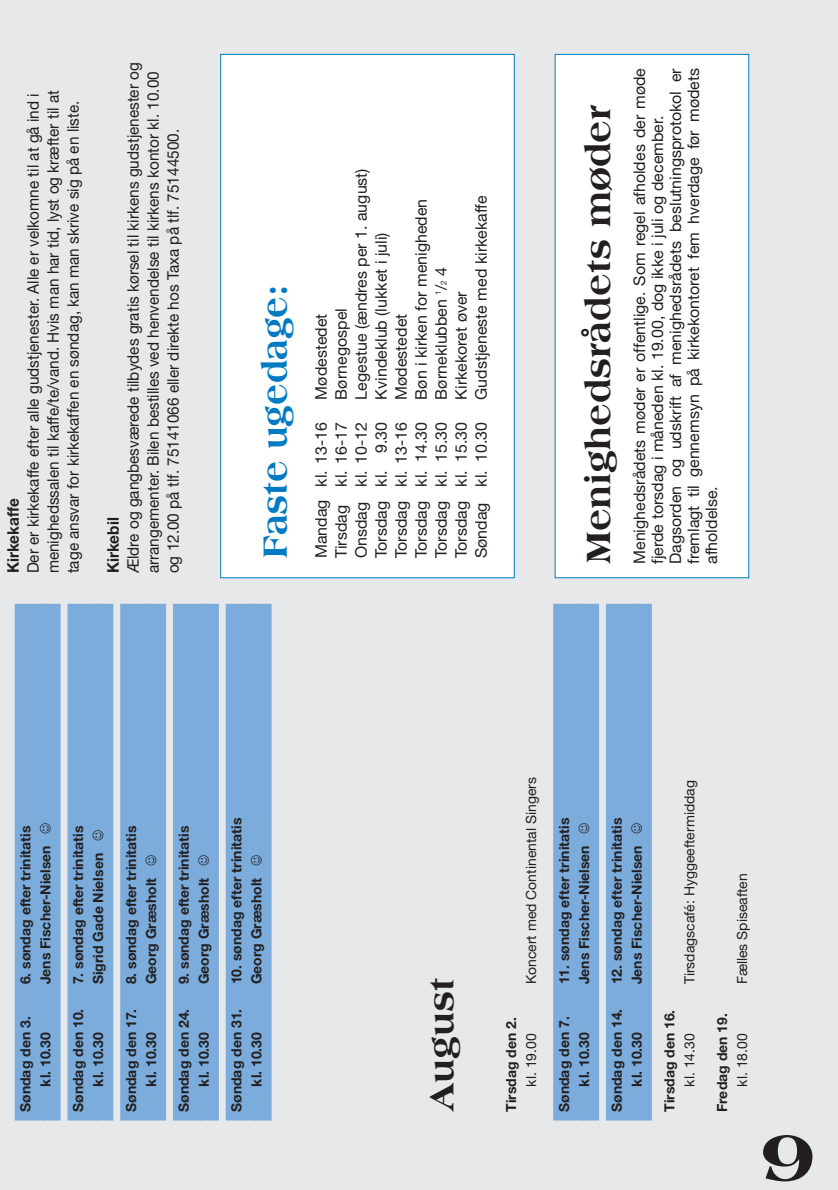
<style>
.page{position:relative;width:838px;height:1190px;background:#e7e8e9}
.page>*{position:absolute;margin:0;border:0;box-sizing:border-box;transform-origin:0 0}
.t1{font:800 72px "Americana";color:#231f20;scale:1.15 1}
.t2{font:800 36px "Americana";color:#231f20}
.t3{font:800 36px "Americana";color:#007ac2;scale:.95 1}
.t4{font:16px/18px "Helvetica Neue";color:#231f20}
.t5{font:16px/20px "Helvetica Neue";color:#231f20;scale:.96 1}
.t6{font:700 16px "Helvetica Neue";color:#231f20;scale:.96 1}
.t7{font:700 14px "Helvetica Neue";color:#231f20}
.t8{font:14px "Helvetica Neue";color:#231f20}
.s1{font-size:8px}
</style>
<div class="page">
<div style="left:15px;top:604px;width:30px;height:517px;background:#7bacdc"></div>
<div style="left:43px;top:604px;width:18px;height:517px;background:#7bacdc"></div>
<div style="left:67px;top:604px;width:30px;height:517px;background:#7bacdc"></div>
<div style="left:95px;top:604px;width:18px;height:517px;background:#7bacdc"></div>
<div style="left:120px;top:604px;width:30px;height:517px;background:#7bacdc"></div>
<div style="left:148px;top:604px;width:18px;height:517px;background:#7bacdc"></div>
<div style="left:173px;top:604px;width:30px;height:517px;background:#7bacdc"></div>
<div style="left:201px;top:604px;width:18px;height:517px;background:#7bacdc"></div>
<div style="left:226px;top:604px;width:30px;height:517px;background:#7bacdc"></div>
<div style="left:254px;top:604px;width:18px;height:517px;background:#7bacdc"></div>
<div style="left:553px;top:604px;width:30px;height:517px;background:#7bacdc"></div>
<div style="left:581px;top:604px;width:18px;height:517px;background:#7bacdc"></div>
<div style="left:606px;top:604px;width:30px;height:517px;background:#7bacdc"></div>
<div style="left:634px;top:604px;width:18px;height:517px;background:#7bacdc"></div>
<div style="left:555px;top:54px;width:194px;height:524px;background:#fff"></div>
<div style="left:221px;top:54px;width:293px;height:524px;background:#fff"></div>
<div style="left:220px;top:54px;width:295px;height:524px;border:1px solid #007ac2"></div>
<p class="t5" style="left:24px;top:573px;width:505px;rotate:-90deg">Der er kirkekaffe efter alle gudstjenester. Alle er velkomne til at gå ind i menighedssalen til kaffe/te/vand. Hvis man har tid, lyst og kræfter til at tage ansvar for kirkekaffen en søndag, kan man skrive sig på en liste.</p>
<p class="t6" style="left:6px;top:573px;width:80px;rotate:-90deg">Kirkekaffe</p>
<p class="t6" style="left:106px;top:573px;width:60px;rotate:-90deg">Kirkebil</p>
<p class="t5" style="left:124px;top:573px;width:534px;rotate:-90deg">Ældre og gangbesværede tilbydes gratis kørsel til kirkens gudstjenester og arrangementer. Bilen bestilles ved henvendelse til kirkens kontor kl. 10.00 og 12.00 på tlf. 75141066 eller direkte hos Taxa på tlf. 75144500.</p>
<h2 class="t3" style="left:258px;top:558px;width:289px;rotate:-90deg">Faste ugedage:</h2>
<p class="t4" style="left:313px;top:400px;width:87px;rotate:-90deg">Mødestedet</p>
<p class="t4" style="left:353px;top:400px;width:233px;rotate:-90deg">Legestue (ændres per 1. august)</p>
<p class="t4" style="left:373px;top:400px;width:168px;rotate:-90deg">Kvindeklub (lukket i juli)</p>
<p class="t4" style="left:333px;top:400px;width:93px;rotate:-90deg">Børnegospel</p>
<p class="t4" style="left:393px;top:400px;width:87px;rotate:-90deg">Mødestedet</p>
<p class="t4" style="left:413px;top:400px;width:202px;rotate:-90deg">Bøn i kirken for menigheden</p>
<p class="t4" style="left:433px;top:400px;width:134px;rotate:-90deg">Børneklubben <sup>1</sup>/<span class="s1">2</span> 4</p>
<p class="t4" style="left:473px;top:400px;width:206px;rotate:-90deg">Gudstjeneste med kirkekaffe</p>
<p class="t4" style="left:453px;top:400px;width:110px;rotate:-90deg">Kirkekoret øver</p>
<p class="t4" style="left:313px;top:487px;width:66px;rotate:-90deg">kl. 13-16</p>
<p class="t4" style="left:393px;top:558px;width:138px;rotate:-90deg">Torsdag kl. 13-16</p>
<p class="t4" style="left:433px;top:558px;width:138px;rotate:-90deg">Torsdag kl. 15.30</p>
<p class="t4" style="left:453px;top:558px;width:138px;rotate:-90deg">Torsdag kl. 15.30</p>
<p class="t4" style="left:413px;top:558px;width:138px;rotate:-90deg">Torsdag kl. 14.30</p>
<p class="t4" style="left:473px;top:558px;width:138px;rotate:-90deg">Søndag kl. 10.30</p>
<p class="t4" style="left:373px;top:558px;width:138px;rotate:-90deg">Torsdag kl. 9.30</p>
<p class="t4" style="left:333px;top:558px;width:138px;rotate:-90deg">Tirsdag kl. 16-17</p>
<p class="t4" style="left:353px;top:558px;width:138px;rotate:-90deg">Onsdag kl. 10-12</p>
<p class="t4" style="left:313px;top:558px;width:60px;rotate:-90deg">Mandag</p>
<h2 class="t2" style="left:581px;top:564px;width:461px;rotate:-90deg">Menighedsrådets møder</h2>
<p class="t4" style="left:632px;top:564px;width:497px;rotate:-90deg">Menighedsrådets møder er offentlige. Som regel afholdes der møde fjerde torsdag i måneden kl. 19.00, dog ikke i juli og december.<br>Dagsorden og udskrift af menighedsrådets beslutningsprotokol er fremlagt til gennemsyn på kirkekontoret fem hverdage før mødets</p>
<p class="t4" style="left:704px;top:564px;width:79px;rotate:-90deg">afholdelse.</p>
<p class="t7" style="left:40px;top:984px;width:164px;rotate:-90deg">Jens Fischer-Nielsen ☺</p>
<p class="t7" style="left:20px;top:984px;width:160px;rotate:-90deg">6. søndag efter trinitatis</p>
<p class="t7" style="left:20px;top:1112px;width:97px;rotate:-90deg">Søndag den 3.</p>
<p class="t7" style="left:40px;top:1087px;width:56px;rotate:-90deg">kl. 10.30</p>
<p class="t7" style="left:72px;top:984px;width:160px;rotate:-90deg">7. søndag efter trinitatis</p>
<p class="t7" style="left:92px;top:984px;width:156px;rotate:-90deg">Sigrid Gade Nielsen ☺</p>
<p class="t7" style="left:72px;top:1112px;width:105px;rotate:-90deg">Søndag den 10.</p>
<p class="t7" style="left:92px;top:1087px;width:56px;rotate:-90deg">kl. 10.30</p>
<p class="t7" style="left:125px;top:984px;width:160px;rotate:-90deg">8. søndag efter trinitatis</p>
<p class="t7" style="left:145px;top:984px;width:131px;rotate:-90deg">Georg Græsholt ☺</p>
<p class="t7" style="left:125px;top:1112px;width:105px;rotate:-90deg">Søndag den 17.</p>
<p class="t7" style="left:145px;top:1087px;width:56px;rotate:-90deg">kl. 10.30</p>
<p class="t7" style="left:178px;top:984px;width:160px;rotate:-90deg">9. søndag efter trinitatis</p>
<p class="t7" style="left:198px;top:984px;width:131px;rotate:-90deg">Georg Græsholt ☺</p>
<p class="t7" style="left:178px;top:1112px;width:105px;rotate:-90deg">Søndag den 24.</p>
<p class="t7" style="left:198px;top:1087px;width:56px;rotate:-90deg">kl. 10.30</p>
<p class="t7" style="left:231px;top:984px;width:168px;rotate:-90deg">10. søndag efter trinitatis</p>
<p class="t7" style="left:251px;top:984px;width:131px;rotate:-90deg">Georg Græsholt ☺</p>
<p class="t7" style="left:231px;top:1112px;width:105px;rotate:-90deg">Søndag den 31.</p>
<p class="t7" style="left:251px;top:1087px;width:56px;rotate:-90deg">kl. 10.30</p>
<h2 class="t2" style="left:425px;top:1112px;width:136px;rotate:-90deg">August</h2>
<p class="t8" style="left:525px;top:984px;width:209px;rotate:-90deg">Koncert med Continental Singers</p>
<p class="t7" style="left:505px;top:1112px;width:96px;rotate:-90deg">Tirsdag den 2.</p>
<p class="t8" style="left:525px;top:1087px;width:55px;rotate:-90deg">kl. 19.00</p>
<p class="t7" style="left:558px;top:984px;width:168px;rotate:-90deg">11. søndag efter trinitatis</p>
<p class="t7" style="left:578px;top:984px;width:164px;rotate:-90deg">Jens Fischer-Nielsen ☺</p>
<p class="t7" style="left:558px;top:1112px;width:97px;rotate:-90deg">Søndag den 7.</p>
<p class="t7" style="left:578px;top:1087px;width:56px;rotate:-90deg">kl. 10.30</p>
<p class="t7" style="left:611px;top:984px;width:168px;rotate:-90deg">12. søndag efter trinitatis</p>
<p class="t7" style="left:631px;top:984px;width:164px;rotate:-90deg">Jens Fischer-Nielsen ☺</p>
<p class="t7" style="left:611px;top:1112px;width:105px;rotate:-90deg">Søndag den 14.</p>
<p class="t7" style="left:631px;top:1087px;width:56px;rotate:-90deg">kl. 10.30</p>
<p class="t8" style="left:684px;top:984px;width:206px;rotate:-90deg">Tirsdagscafé: Hyggeeftermiddag</p>
<p class="t7" style="left:664px;top:1112px;width:104px;rotate:-90deg">Tirsdag den 16.</p>
<p class="t8" style="left:684px;top:1087px;width:55px;rotate:-90deg">kl. 14.30</p>
<p class="t8" style="left:736px;top:984px;width:113px;rotate:-90deg">Fælles Spiseaften</p>
<p class="t7" style="left:716px;top:1112px;width:100px;rotate:-90deg">Fredag den 19.</p>
<p class="t8" style="left:736px;top:1087px;width:55px;rotate:-90deg">kl. 18.00</p>
<h1 class="t1" style="left:760px;top:1123px;width:50px">9</h1>
</div>
